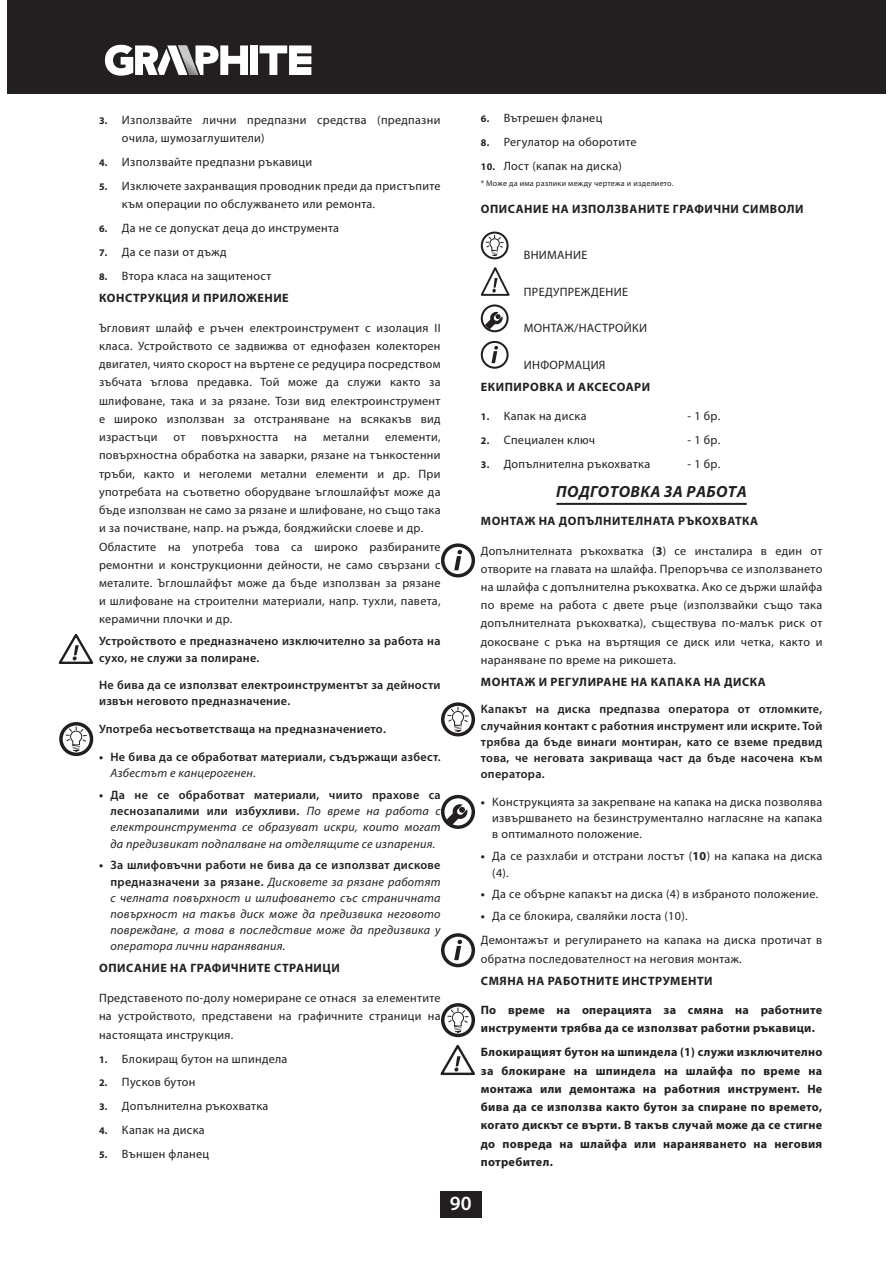
<style>
.page{position:relative;width:893px;height:1263px;background:#fff}
.page>*{position:absolute;margin:0;border:0;box-sizing:border-box;transform-origin:0 0}
.t1{font:600 20.25px "Myriad Pro";color:#fff}
.t2{font:italic 700 16.2px "Myriad Pro";letter-spacing:.025em;color:#231f20}
.t3{font:12.15px/18.1px "Myriad Pro";letter-spacing:.025em;color:#231f20}
.t4{font:700 12.15px/18.1px "Myriad Pro";letter-spacing:.035em;color:#231f20}
.t5{font:600 12.15px/16.2px "Myriad Pro";letter-spacing:.025em;color:#231f20}
.t6{font:italic 12.15px/16.2px "Myriad Pro";letter-spacing:.025em;color:#231f20;text-align:justify}
.t7{font:8.1px "Myriad Pro";letter-spacing:.025em;color:#231f20}
.s1{font-weight:700;font-size:10.05px}
.s2{font-weight:700}
.s3{font-weight:400;font-style:italic}
.s4{font-weight:700;font-style:normal}
.s5{font-weight:600;font-style:normal}
</style>
<div class="page">
<div style="left:440px;top:1191px;width:41px;height:26px;background:#231f20"></div>
<div style="left:7px;top:0;width:878px;height:93px;background:#231f20"></div>
<svg style="left:104px;top:44px;width:208px;height:32px"></svg>
<svg style="left:58px;top:633px;width:36px;height:31px"></svg>
<div style="left:59px;top:722px;width:34px;height:34px;border:3px solid #231f20;border-radius:50%"></div>
<svg style="left:65px;top:726px;width:22px;height:26px"></svg>
<hr style="left:556px;top:503px;width:191px;height:2px;background:#231f20">
<div style="left:481px;top:232px;width:27px;height:27px;border:2px solid #231f20;border-radius:50%"></div>
<svg style="left:486px;top:235px;width:17px;height:21px"></svg>
<svg style="left:481px;top:267px;width:29px;height:29px"></svg>
<div style="left:481px;top:304px;width:27px;height:28px;border:2px solid #231f20;border-radius:50%"></div>
<svg style="left:485px;top:311px;width:18px;height:19px"></svg>
<svg style="left:491px;top:346px;width:7px;height:17px"></svg>
<div style="left:481px;top:341px;width:27px;height:28px;border:2px solid #231f20;border-radius:50%"></div>
<svg style="left:454px;top:550px;width:8px;height:20px"></svg>
<div style="left:441px;top:543px;width:34px;height:34px;border:3px solid #231f20;border-radius:50%"></div>
<div style="left:441px;top:702px;width:34px;height:34px;border:3px solid #231f20;border-radius:50%"></div>
<svg style="left:447px;top:706px;width:22px;height:26px"></svg>
<div style="left:441px;top:795px;width:34px;height:34px;border:3px solid #231f20;border-radius:50%"></div>
<svg style="left:446px;top:804px;width:22px;height:21px"></svg>
<svg style="left:454px;top:940px;width:8px;height:20px"></svg>
<div style="left:441px;top:933px;width:34px;height:34px;border:3px solid #231f20;border-radius:50%"></div>
<div style="left:441px;top:1003px;width:34px;height:34px;border:3px solid #231f20;border-radius:50%"></div>
<svg style="left:447px;top:1007px;width:22px;height:26px"></svg>
<svg style="left:440px;top:1045px;width:35px;height:30px"></svg>
<p class="t3" style="left:122px;top:112px;width:320px;text-indent:-23px"><span class="s1">3.</span> Използвайте лични предпазни средства (предпазни очила, шумозаглушители)</p>
<p class="t3" style="left:99px;top:154px;width:215px"><span class="s1">4.</span> Използвайте предпазни ръкавици</p>
<p class="t3" style="left:122px;top:178px;width:320px;text-indent:-23px"><span class="s1">5.</span> Изключете захранващия проводник преди да пристъпите към операции по обслужването или ремонта.</p>
<p class="t3" style="left:99px;top:220px;width:242px"><span class="s1">6.</span> Да не се допускат деца до инструмента</p>
<p class="t3" style="left:99px;top:244px;width:129px"><span class="s1">7.</span> Да се пази от дъжд</p>
<p class="t3" style="left:99px;top:266px;width:191px;line-height:21.9px"><span class="s1">8.</span> Втора класа на защитеност<br><span class="s2">КОНСТРУКЦИЯ И ПРИЛОЖЕНИЕ</span></p>
<p class="t3" style="left:99px;top:319px;width:343px;text-align:justify">Ъгловият шлайф е ръчен електроинструмент с изолация II класа. Устройството се задвижва от еднофазен колекторен двигател, чиято скорост на въртене се редуцира посредством зъбчата ъглова предавка. Той може да служи както за шлифоване, така и за рязане. Този вид електроинструмент е широко използван за отстраняване на всякакъв вид израстъци</p>
<p class="t3" style="left:99px;top:429px;width:343px;text-indent:286px">елементи, повърхностна обработка на заварки, рязане на тънкостенни тръби, както и неголеми метални елементи и др. При употребата на съответно оборудване ъглошлайфът може да бъде използван не само за рязане и шлифоване, но също така и за почистване, напр. на ръжда, бояджийски слоеве и др.<br>Областите на употреба това са широко разбираните ремонтни и конструкционни дейности, не само свързани с металите. Ъглошлайфът може да бъде използван за рязане и шлифоване на строителни материали, напр. тухли, павета, керамични плочки и др.</p>
<p class="t5" style="left:99px;top:634px;width:343px">Устройството е предназначено изключително за работа на сухо, не служи за полиране.</p>
<p class="t5" style="left:99px;top:678px;width:343px">Не бива да се използват електроинструментът за дейности извън неговото предназначение.</p>
<p class="t5" style="left:99px;top:722px;width:288px">Употреба несъответстваща на предназначението.</p>
<p class="t5" style="left:110px;top:749px;width:332px;text-indent:-11px"><span class="s2">•</span> Не бива да се обработват материали, съдържащи азбест.<br><span class="s3">Азбестът е канцерогенен.</span></p>
<p class="t6" style="left:110px;top:788px;width:332px;text-indent:-11px"><span class="s4">•</span> <span class="s5">Да не се обработват материали, чиито прахове са леснозапалими или избухливи.</span> По време на работа с електроинструмента се образуват искри, които могат да предизвикат подпалване на отделящите се изпарения.</p>
<p class="t6" style="left:110px;top:858px;width:332px;text-indent:-11px"><span class="s4">•</span> <span class="s5">За шлифовъчни работи не бива да се използват дискове предназначени за рязане.</span> Дисковете за рязане работят с челната повърхност и шлифоването със страничната повърхност на такъв диск може да предизвика неговото повреждане, а това в последствие може да предизвика у оператора лични наранявания.</p>
<p class="t4" style="left:99px;top:960px;width:242px">ОПИСАНИЕ НА ГРАФИЧНИТЕ СТРАНИЦИ</p>
<p class="t3" style="left:99px;top:990px;width:343px;text-align:justify">Представеното по-долу номериране се отнася за елементите на устройството, представени на графичните страници на настоящата инструкция.</p>
<p class="t3" style="left:99px;top:1050px;width:190px"><span class="s1">1.</span> Блокиращ бутон на шпиндела</p>
<p class="t3" style="left:99px;top:1074px;width:98px"><span class="s1">2.</span> Пусков бутон</p>
<p class="t3" style="left:99px;top:1098px;width:171px"><span class="s1">3.</span> Допълнителна ръкохватка</p>
<p class="t3" style="left:99px;top:1122px;width:107px"><span class="s1">4.</span> Капак на диска</p>
<p class="t3" style="left:99px;top:1146px;width:112px"><span class="s1">5.</span> Външен фланец</p>
<p class="t3" style="left:174px;top:429px;width:13px">от</p>
<p class="t3" style="left:201px;top:429px;width:78px">повърхността</p>
<p class="t3" style="left:294px;top:429px;width:14px">на</p>
<p class="t3" style="left:323px;top:429px;width:47px">метални</p>
<p class="t3" style="left:481px;top:110px;width:123px"><span class="s1">6.</span> Вътрешен фланец</p>
<p class="t3" style="left:481px;top:134px;width:157px"><span class="s1">8.</span> Регулатор на оборотите</p>
<p class="t3" style="left:481px;top:158px;width:143px"><span class="s1">10.</span> Лост (капак на диска)</p>
<p class="t7" style="left:481px;top:180px;width:194px">* Може да има разлики между чертежа и изделието.</p>
<p class="t4" style="left:481px;top:201px;width:324px">ОПИСАНИЕ НА ИЗПОЛЗВАНИТЕ ГРАФИЧНИ СИМВОЛИ</p>
<p class="t3" style="left:524px;top:247px;width:65px">ВНИМАНИЕ</p>
<p class="t3" style="left:524px;top:283px;width:106px">ПРЕДУПРЕЖДЕНИЕ</p>
<p class="t3" style="left:524px;top:320px;width:125px">МОНТАЖ/НАСТРОЙКИ</p>
<p class="t3" style="left:524px;top:356px;width:83px">ИНФОРМАЦИЯ</p>
<p class="t4" style="left:481px;top:378px;width:171px">ЕКИПИРОВКА И АКСЕСОАРИ</p>
<p class="t3" style="left:481px;top:408px;width:107px"><span class="s1">1.</span> Капак на диска</p>
<p class="t3" style="left:687px;top:408px;width:34px">- 1 бр.</p>
<p class="t3" style="left:481px;top:432px;width:116px"><span class="s1">2.</span> Специален ключ</p>
<p class="t3" style="left:687px;top:432px;width:34px">- 1 бр.</p>
<p class="t3" style="left:481px;top:456px;width:171px"><span class="s1">3.</span> Допълнителна ръкохватка</p>
<p class="t3" style="left:687px;top:456px;width:34px">- 1 бр.</p>
<h2 class="t2" style="left:556px;top:482px;width:192px">ПОДГОТОВКА ЗА РАБОТА</h2>
<p class="t4" style="left:481px;top:512px;width:279px">МОНТАЖ НА ДОПЪЛНИТЕЛНАТА РЪКОХВАТКА</p>
<p class="t3" style="left:481px;top:542px;width:343px;text-align:justify">Допълнителната ръкохватка (<span class="s2">3</span>) се инсталира в един от отворите на главата на шлайфа. Препоръчва се използването на шлайфа с допълнителна ръкохватка. Ако се държи шлайфа по време на работа с двете ръце (използвайки също така допълнителната ръкохватка), съществува по-малък риск от докосване с ръка на въртящия се диск или четка, както и нараняване по време на рикошета.</p>
<p class="t4" style="left:481px;top:673px;width:286px">МОНТАЖ И РЕГУЛИРАНЕ НА КАПАКА НА ДИСКА</p>
<p class="t5" style="left:481px;top:702px;width:343px;text-align:justify">Капакът на диска предпазва оператора от отломките, случайния контакт с работния инструмент или искрите. Той трябва да бъде винаги монтиран, като се вземе предвид това, че неговата закриваща част да бъде насочена към оператора.</p>
<p class="t3" style="left:492px;top:795px;width:332px;line-height:16.2px;text-align:justify;text-indent:-11px"><span class="s2">•</span> Конструкцията за закрепване на капака на диска позволява извършването на безинструментално нагласяне на капака в оптималното положение.</p>
<p class="t3" style="left:492px;top:849px;width:332px;line-height:16.2px;text-indent:-11px"><span class="s2">•</span> Да се разхлаби и отстрани лостът (<span class="s2">10</span>) на капака на диска (4).</p>
<p class="t3" style="left:481px;top:886px;width:339px"><span class="s2">•</span> Да се обърне капакът на диска (4) в избраното положение.</p>
<p class="t3" style="left:481px;top:905px;width:343px;line-height:24px"><span class="s2">•</span> Да се блокира, сваляйки лоста (10).<br>Демонтажът и регулирането на капака на диска протичат в</p>
<p class="t3" style="left:481px;top:950px;width:262px">обратна последователност на неговия монтаж.</p>
<p class="t4" style="left:481px;top:972px;width:233px">СМЯНА НА РАБОТНИТЕ ИНСТРУМЕНТИ</p>
<p class="t4" style="left:481px;top:1002px;width:343px">По време на операцията за смяна на работните инструменти трябва да се използват работни ръкавици.</p>
<p class="t4" style="left:481px;top:1044px;width:343px;text-align:justify">Блокиращият бутон на шпиндела (1) служи изключително за блокиране на шпиндела на шлайфа по време на монтажа или демонтажа на работния инструмент. Не бива да се използва както бутон за спиране по времето, когато дискът се върти. В такъв случай може да се стигне до повреда на шлайфа или нараняването на неговия потребител.</p>
<h1 class="t1" style="left:450px;top:1196px;width:23px">90</h1>
</div>
